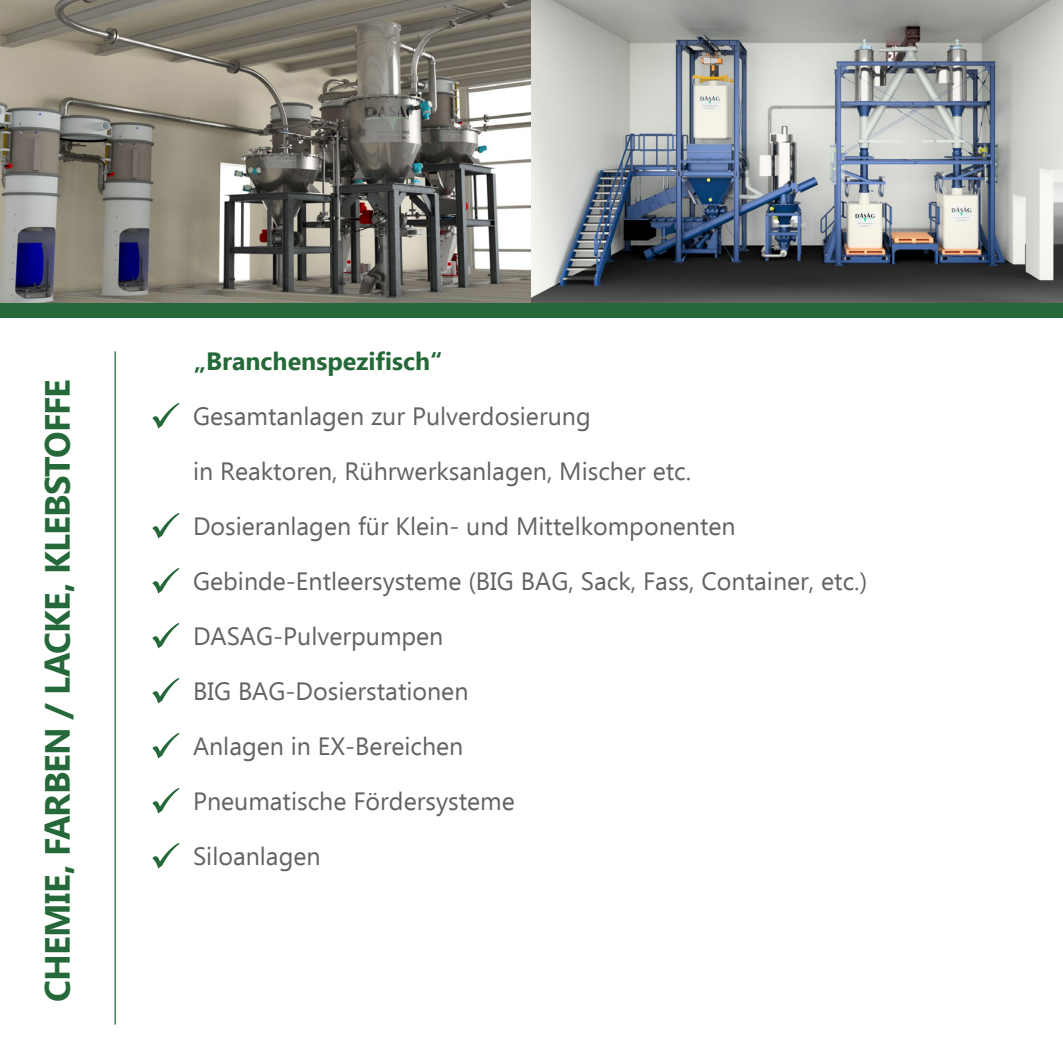
<style>
.page{position:relative;width:1063px;height:1063px;background:#fff}
.page>*{position:absolute;margin:0;border:0;box-sizing:border-box;transform-origin:0 0}
.t1{font:700 35px "Ebrima";letter-spacing:-.025em;color:#256839}
.t2{font:25px "Ebrima";color:#646363}
.t3{font:700 25px "Ebrima";color:#256839}
</style>
<div class="page">
<img style="left:0;top:0;width:1063px;height:304px">
<div style="left:0;top:304px;width:1063px;height:14px;background:#256839"></div>
<hr style="left:115px;top:351px;width:1px;height:674px;background:#256839">
<svg style="left:152px;top:403px;width:27px;height:25px"></svg>
<svg style="left:152px;top:513px;width:27px;height:25px"></svg>
<svg style="left:152px;top:568px;width:27px;height:25px"></svg>
<svg style="left:152px;top:623px;width:27px;height:25px"></svg>
<svg style="left:152px;top:678px;width:27px;height:25px"></svg>
<svg style="left:152px;top:733px;width:27px;height:25px"></svg>
<svg style="left:152px;top:788px;width:27px;height:25px"></svg>
<svg style="left:152px;top:843px;width:27px;height:25px"></svg>
<h1 class="t1" style="left:32px;top:1002px;width:625px;rotate:-90deg">CHEMIE, FARBEN / LACKE, KLEBSTOFFE</h1>
<p class="t3" style="left:194px;top:342px;width:250px">„Branchenspezifisch“</p>
<p class="t2" style="left:193px;top:398px;width:399px">Gesamtanlagen zur Pulverdosierung</p>
<p class="t2" style="left:193px;top:453px;width:500px">in Reaktoren, Rührwerksanlagen, Mischer etc.</p>
<p class="t2" style="left:193px;top:508px;width:544px">Dosieranlagen für Klein- und Mittelkomponenten</p>
<p class="t2" style="left:193px;top:563px;width:676px">Gebinde-Entleersysteme (BIG BAG, Sack, Fass, Container, etc.)</p>
<p class="t2" style="left:193px;top:618px;width:252px">DASAG-Pulverpumpen</p>
<p class="t2" style="left:193px;top:673px;width:277px">BIG BAG-Dosierstationen</p>
<p class="t2" style="left:193px;top:728px;width:272px">Anlagen in EX-Bereichen</p>
<p class="t2" style="left:193px;top:783px;width:323px">Pneumatische Fördersysteme</p>
<p class="t2" style="left:193px;top:838px;width:129px">Siloanlagen</p>
</div>
